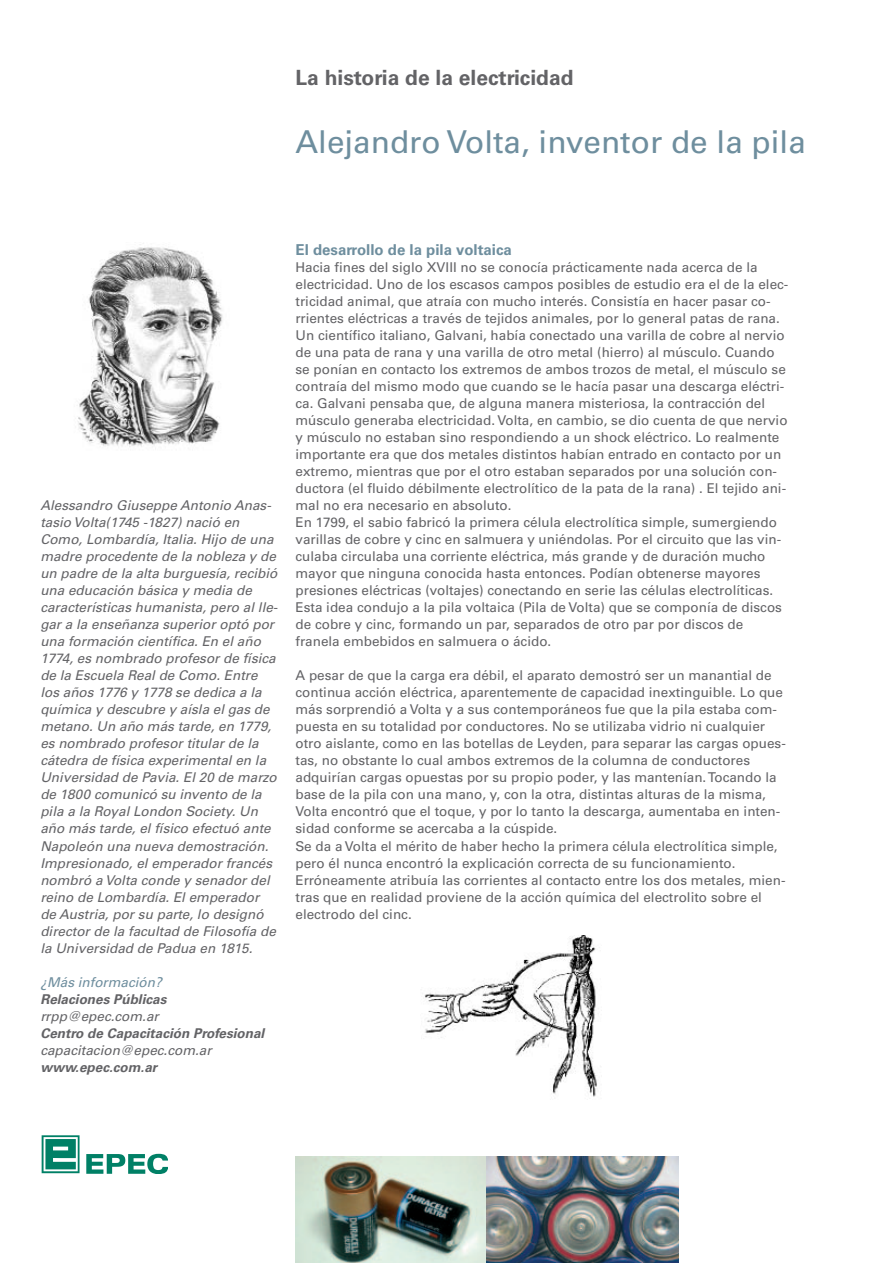
<style>
.page{position:relative;width:893px;height:1263px;background:#fff}
.page>*{position:absolute;margin:0;border:0;box-sizing:border-box;transform-origin:0 0}
.t1{font:31.5px "Univers";color:#6e8e9e}
.t2{font:700 21px "Univers";color:#636366}
.t3{font:700 15px "Univers";color:#6e8e9e}
.t4{font:13.5px/17px "Univers";color:#636366}
.t5{font:italic 13.5px/17px "Univers";color:#636366}
.t6{font:italic 700 13.5px "Univers";color:#636366}
.t7{font:italic 13.5px "Univers";color:#6e8e9e}
</style>
<div class="page">
<svg style="left:42px;top:1135px;width:38px;height:38px"></svg>
<svg style="left:86px;top:1154px;width:82px;height:19px"></svg>
<img style="left:296px;top:1157px;width:382px;height:106px">
<img style="left:78px;top:244px;width:145px;height:203px">
<img style="left:424px;top:935px;width:173px;height:162px">
<h2 class="t2" style="left:296px;top:70px;width:280px">La historia de la electricidad</h2>
<h1 class="t1" style="left:296px;top:130px;width:512px">Alejandro Volta, inventor de la pila</h1>
<p class="t5" style="left:40px;top:498px;width:239px">Alessandro Giuseppe Antonio Anas&shy;tasio Volta(1745 -1827) nació en Como, Lombardía, Italia. Hijo de una madre procedente de la nobleza y de un padre de la alta burguesía, recibió una educación básica y media de características humanista, pero al lle&shy;gar a la enseñanza superior optó por una formación científica. En el año 1774, es nombrado profesor de física de la Escuela Real de Como. Entre los años 1776 y 1778 se dedica a la química y descubre y aísla el gas de metano. Un año más tarde, en 1779, es nombrado profesor titular de la cátedra de física experimental en la Universidad de Pavia. El 20 de marzo de 1800 comunicó su invento de la pila a la Royal London Society. Un año más tarde, el físico efectuó ante Napoleón una nueva demostración.<br>Impresionado, el emperador francés nombró a Volta conde y senador del reino de Lombardía. El emperador de Austria, por su parte, lo designó director de la facultad de Filosofía de la Universidad de Padua en 1815.</p>
<p class="t7" style="left:40px;top:977px;width:123px">¿Más información?</p>
<p class="t6" style="left:40px;top:994px;width:128px">Relaciones Públicas</p>
<p class="t5" style="left:40px;top:1008px;width:120px">rrpp@epec.com.ar</p>
<p class="t6" style="left:40px;top:1028px;width:225px">Centro de Capacitación Profesional</p>
<p class="t5" style="left:40px;top:1042px;width:173px">capacitacion@epec.com.ar</p>
<p class="t6" style="left:40px;top:1062px;width:118px">www.epec.com.ar</p>
<p class="t3" style="left:296px;top:244px;width:218px">El desarrollo de la pila voltaica</p>
<p class="t4" style="left:296px;top:260px;width:494px">Hacia fines del siglo XVIII no se conocía prácticamente nada acerca de la electricidad. Uno de los escasos campos posibles de estudio era el de la elec&shy;tricidad animal, que atraía con mucho interés. Consistía en hacer pasar co&shy;rrientes eléctricas a través de tejidos animales, por lo general patas de rana.<br>Un científico italiano, Galvani, había conectado una varilla de cobre al nervio de una pata de rana y una varilla de otro metal (hierro) al músculo. Cuando se ponían en contacto los extremos de ambos trozos de metal, el músculo se contraía del mismo modo que cuando se le hacía pasar una descarga eléctri&shy;ca. Galvani pensaba que, de alguna manera misteriosa, la contracción del músculo generaba electricidad. Volta, en cambio, se dio cuenta de que nervio y músculo no estaban sino respondiendo a un shock eléctrico. Lo realmente importante era que dos metales distintos habían entrado en contacto por un extremo, mientras que por el otro estaban separados por una solución con&shy;ductora (el fluido débilmente electrolítico de la pata de la rana) . El tejido ani&shy;mal no era necesario en absoluto.<br>En 1799, el sabio fabricó la primera célula electrolítica simple, sumergiendo varillas de cobre y cinc en salmuera y uniéndolas. Por el circuito que las vin&shy;culaba circulaba una corriente eléctrica, más grande y de duración mucho mayor que ninguna conocida hasta entonces. Podían obtenerse mayores presiones eléctricas (voltajes) conectando en serie las células electrolíticas.<br>Esta idea condujo a la pila voltaica (Pila de Volta) que se componía de discos de cobre y cinc, formando un par, separados de otro par por discos de franela embebidos en salmuera o ácido.</p>
<p class="t4" style="left:296px;top:668px;width:492px">A pesar de que la carga era débil, el aparato demostró ser un manantial de continua acción eléctrica, aparentemente de capacidad inextinguible. Lo que más sorprendió a Volta y a sus contemporáneos fue que la pila estaba com&shy;puesta en su totalidad por conductores. No se utilizaba vidrio ni cualquier otro aislante, como en las botellas de Leyden, para separar las cargas opues&shy;tas, no obstante lo cual ambos extremos de la columna de conductores adquirían cargas opuestas por su propio poder, y las mantenían. Tocando la base de la pila con una mano, y, con la otra, distintas alturas de la misma, Volta encontró que el toque, y por lo tanto la descarga, aumentaba en inten&shy;sidad conforme se acercaba a la cúspide.<br>Se da a Volta el mérito de haber hecho la primera célula electrolítica simple, pero él nunca encontró la explicación correcta de su funcionamiento.<br>Erróneamente atribuía las corrientes al contacto entre los dos metales, mien&shy;tras que en realidad proviene de la acción química del electrolito sobre el electrodo del cinc.</p>
</div>
